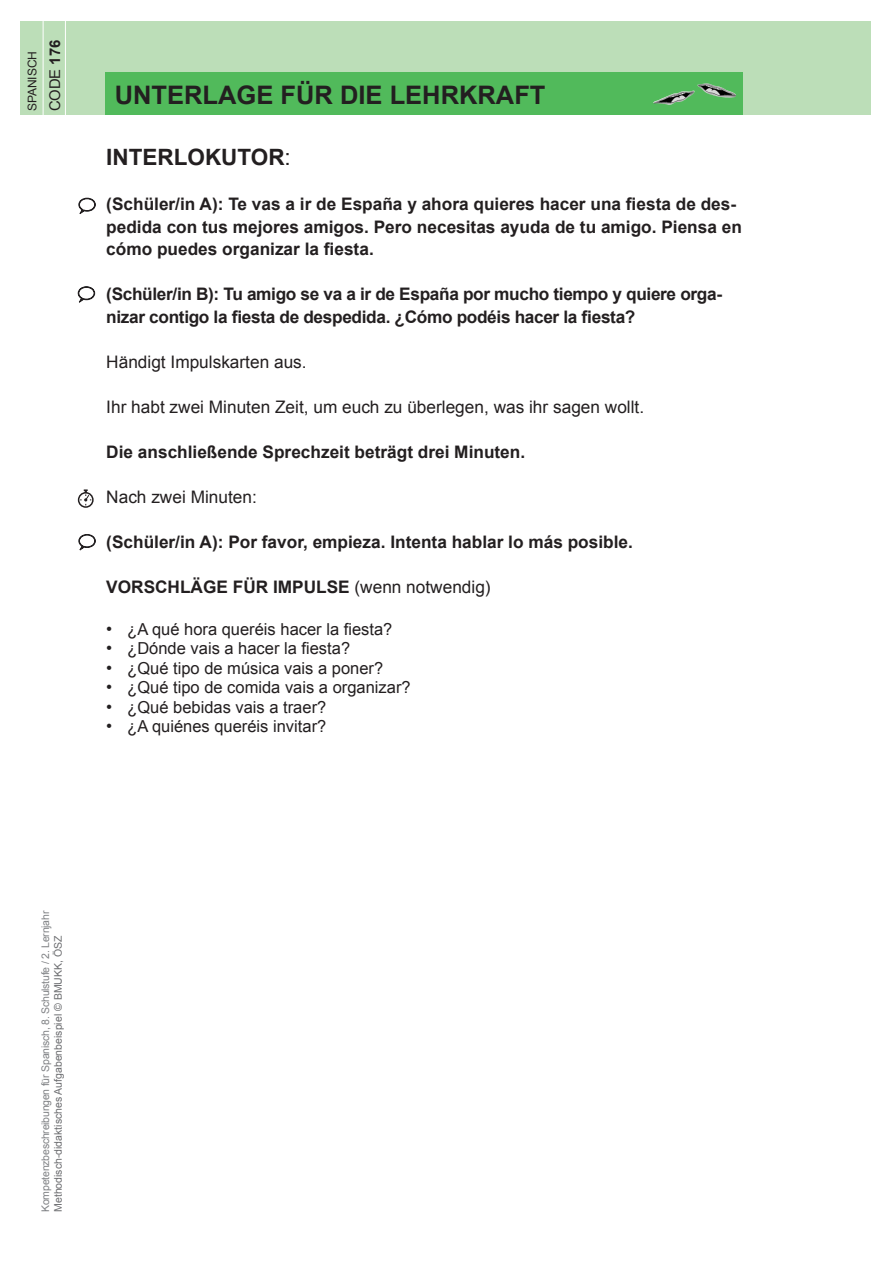
<style>
.page{position:relative;width:893px;height:1263px;background:#fff}
.page>*{position:absolute;margin:0;border:0;box-sizing:border-box;transform-origin:0 0}
.t1{font:700 25.5px "Arial";color:#231f20}
.t2{font:700 22.5px "Arial";color:#231f20}
.t3{font:700 17.25px/22.5px "Arial";color:#231f20}
.t4{font:700 17.25px/22.5px "Arial";letter-spacing:-.02em;color:#231f20}
.t5{font:17.25px "Arial";color:#231f20}
.t6{font:16.5px "Arial";color:#231f20}
.t7{font:14.85px "Arial";color:#231f20}
.t8{font:12px "Arial";color:#231f20}
.t9{font:10.5px "Arial";letter-spacing:-.02em;color:#808285}
.t10{font:10.5px "Arial";color:#6c6d70}
.s1{font-weight:700}
.s2{font-weight:400}
.s3{font-size:17.25px}
</style>
<div class="page">
<svg style="left:78px;top:197px;width:18px;height:17px"></svg>
<svg style="left:78px;top:534px;width:18px;height:17px"></svg>
<div style="left:78px;top:492px;width:16px;height:16px;border:2px solid #231f20;border-radius:50%"></div>
<svg style="left:80px;top:489px;width:11px;height:16px"></svg>
<svg style="left:77px;top:286px;width:18px;height:17px"></svg>
<div style="left:20px;top:21px;width:850px;height:94px;background:#bcdeb8"></div>
<div style="left:105px;top:72px;width:638px;height:43px;background:#51ba5b"></div>
<img style="left:697px;top:83px;width:17px;height:12px">
<hr style="left:43px;top:20px;width:1px;height:127px;background:#fff">
<hr style="left:65px;top:20px;width:1px;height:127px;background:#fff">
<p class="t8" style="left:25px;top:111px;width:62px;rotate:-90deg">SPANISCH</p>
<p class="t7" style="left:45px;top:111px;width:73px;rotate:-90deg">CODE <span class="s1">176</span></p>
<h1 class="t1" style="left:115px;top:78px;width:432px">UNTERLAGE FÜR DIE LEHRKRAFT</h1>
<h2 class="t2" style="left:106px;top:142px;width:186px">INTERLOKUTOR<span class="s2">:</span></h2>
<p class="t3" style="left:106px;top:193px;width:637px">(Schüler/in A): Te vas a ir de España y ahora quieres hacer una fiesta de des&shy;pedida con tus mejores amigos. Pero necesitas ayuda de tu amigo. Piensa en cómo puedes organizar la fiesta.</p>
<p class="t4" style="left:106px;top:283px;width:617px">(Schüler/in B): Tu amigo se va a ir de España por mucho tiempo y quiere orga&shy;nizar contigo la fiesta de despedida. ¿Cómo podéis hacer la fiesta?</p>
<p class="t5" style="left:106px;top:350px;width:202px">Händigt Impulskarten aus.</p>
<p class="t5" style="left:106px;top:395px;width:539px">Ihr habt zwei Minuten Zeit, um euch zu überlegen, was ihr sagen wollt.</p>
<p class="t3" style="left:106px;top:441px;width:420px">Die anschließende Sprechzeit beträgt drei Minuten.</p>
<p class="t5" style="left:106px;top:485px;width:152px">Nach zwei Minuten:</p>
<p class="t3" style="left:106px;top:531px;width:528px">(Schüler/in A): Por favor, empieza. Intenta hablar lo más posible.</p>
<p class="t3" style="left:106px;top:576px;width:386px">VORSCHLÄGE FÜR IMPULSE <span class="s2">(wenn notwendig)</span></p>
<p class="t6" style="left:106px;top:618px;width:288px"><span class="s3">•</span> ¿A qué hora queréis hacer la fiesta?</p>
<p class="t6" style="left:106px;top:638px;width:245px"><span class="s3">•</span> ¿Dónde vais a hacer la fiesta?</p>
<p class="t6" style="left:106px;top:657px;width:278px"><span class="s3">•</span> ¿Qué tipo de música vais a poner?</p>
<p class="t6" style="left:106px;top:677px;width:306px"><span class="s3">•</span> ¿Qué tipo de comida vais a organizar?</p>
<p class="t6" style="left:106px;top:696px;width:222px"><span class="s3">•</span> ¿Qué bebidas vais a traer?</p>
<p class="t6" style="left:106px;top:716px;width:222px"><span class="s3">•</span> ¿A quiénes queréis invitar?</p>
<p class="t9" style="left:39px;top:1212px;width:303px;rotate:-90deg">Kompetenzbeschreibungen für Spanisch, 8. Schulstufe / 2. Lernjahr</p>
<p class="t10" style="left:51px;top:1212px;width:278px;rotate:-90deg">Methodisch-didaktisches Aufgabenbeispiel © BMUKK, ÖSZ</p>
</div>
